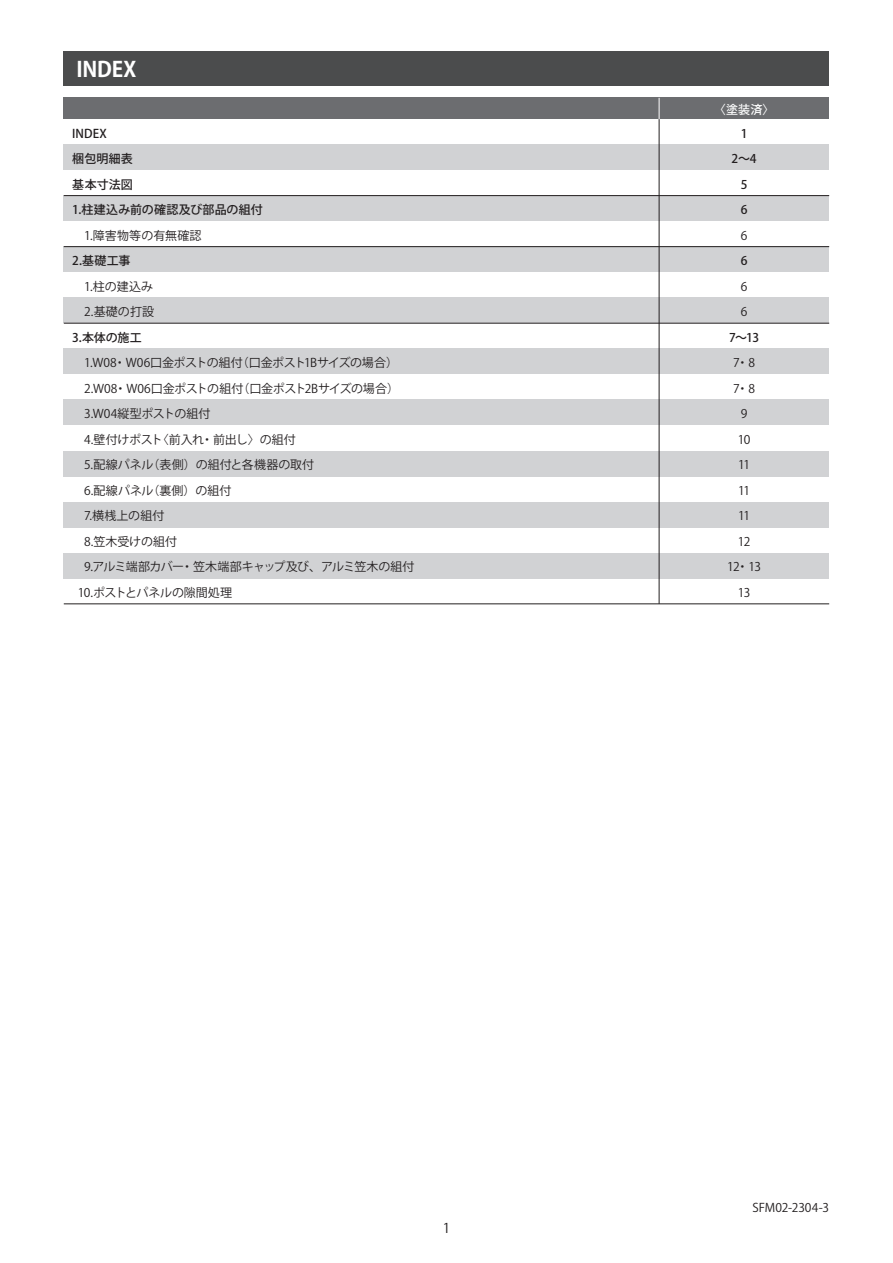
<style>
.page{position:relative;width:893px;height:1263px;background:#fff}
.page>*{position:absolute;margin:0;border:0;box-sizing:border-box;transform-origin:0 0}
.t1{font:700 21px "Koz Go Pro";letter-spacing:-.01em;color:#fff}
.t2{font:13.5px "Koz Go Pro";color:#231f20}
.t3{font:12px/25.5px "Koz Go Pro";letter-spacing:-.005em;color:#231f20}
.t4{font:500 12px/25.5px "Koz Go Pro";letter-spacing:.01em;color:#231f20}
.t5{font:12px "Koz Go Pro";letter-spacing:-.025em;color:#231f20}
.t6{font:12px "Koz Go Pro";letter-spacing:-.05em;color:#231f20}
.t7{font:12px/25.5px "Koz Go Pro";letter-spacing:-.065em;color:#231f20;text-align:center}
.t8{font:12px "Koz Go Pro";letter-spacing:-.03em;color:#231f20}
.t9{font:500 12px "Koz Go Pro";color:#fff}
</style>
<div class="page">
<div style="left:64px;top:51px;width:765px;height:34px;background:#4b4c4d"></div>
<div style="left:64px;top:196px;width:765px;height:25px;background:#d1d2d4"></div>
<div style="left:64px;top:247px;width:765px;height:25px;background:#d1d2d4"></div>
<div style="left:64px;top:298px;width:765px;height:25px;background:#d1d2d4"></div>
<div style="left:64px;top:349px;width:765px;height:25px;background:#d1d2d4"></div>
<div style="left:64px;top:400px;width:765px;height:25px;background:#d1d2d4"></div>
<div style="left:64px;top:451px;width:765px;height:25px;background:#d1d2d4"></div>
<div style="left:64px;top:502px;width:765px;height:25px;background:#d1d2d4"></div>
<div style="left:64px;top:553px;width:765px;height:25px;background:#d1d2d4"></div>
<div style="left:64px;top:145px;width:765px;height:25px;background:#d1d2d4"></div>
<div style="left:64px;top:98px;width:765px;height:21px;background:#6c6d70"></div>
<hr style="left:659px;top:119px;width:1px;height:485px;background:#231f20">
<svg style="left:659px;top:98px;width:1px;height:21px"></svg>
<hr style="left:64px;top:323px;width:765px;height:1px;background:#231f20">
<hr style="left:64px;top:603px;width:765px;height:1px;background:#231f20">
<hr style="left:64px;top:246px;width:765px;height:1px;background:#231f20">
<hr style="left:64px;top:195px;width:765px;height:1px;background:#231f20">
<h1 class="t1" style="left:77px;top:55px;width:61px">INDEX</h1>
<p class="t4" style="left:72px;top:121px;width:192px">INDEX<br>梱包明細表<br>基本寸法図<br>1.柱建込み前の確認及び部品の組付</p>
<p class="t3" style="left:84px;top:223px;width:119px">1.障害物等の有無確認</p>
<p class="t4" style="left:72px;top:249px;width:60px">2.基礎工事</p>
<p class="t3" style="left:72px;top:274px;width:94px;text-indent:12px">1.柱の建込み　　2.基礎の打設</p>
<p class="t4" style="left:72px;top:325px;width:71px">3.本体の施工</p>
<p class="t5" style="left:84px;top:355px;width:315px">1.W08・W06口金ポストの組付（口金ポスト1Bサイズの場合）</p>
<p class="t3" style="left:84px;top:376px;width:316px">2.W08・W06口金ポストの組付（口金ポスト2Bサイズの場合）</p>
<p class="t3" style="left:84px;top:401px;width:128px">3.W04縦型ポストの組付</p>
<p class="t8" style="left:84px;top:432px;width:213px">4.壁付けポスト〈前入れ・前出し〉の組付</p>
<p class="t3" style="left:84px;top:452px;width:231px">5.配線パネル（表側）の組付と各機器の取付</p>
<p class="t3" style="left:84px;top:478px;width:149px">6.配線パネル（裏側）の組付</p>
<p class="t3" style="left:84px;top:503px;width:82px">7.横桟上の組付</p>
<p class="t3" style="left:84px;top:529px;width:94px">8.笠木受けの組付</p>
<p class="t6" style="left:84px;top:559px;width:332px">9.アルミ端部カバー・笠木端部キャップ及び、アルミ笠木の組付</p>
<p class="t3" style="left:78px;top:580px;width:156px">10.ポストとパネルの隙間処理</p>
<p class="t2" style="left:443px;top:1219px;width:9px">1</p>
<p class="t9" style="left:714px;top:102px;width:62px">〈塗装済〉</p>
<p class="t4" style="left:732px;top:121px;width:27px;text-align:center">1<br>2～4<br>5<br>6</p>
<p class="t3" style="left:741px;top:223px;width:8px">6</p>
<p class="t4" style="left:741px;top:249px;width:8px">6</p>
<p class="t3" style="left:741px;top:274px;width:8px">6<br>6</p>
<p class="t4" style="left:729px;top:325px;width:31px">7～13</p>
<p class="t7" style="left:727px;top:350px;width:35px">7・8<br>7・8<br>9<br>10<br>11<br>11<br>11<br>12<br>12・13<br>13</p>
<p class="t3" style="left:753px;top:1195px;width:78px">SFM02-2304-3</p>
</div>
